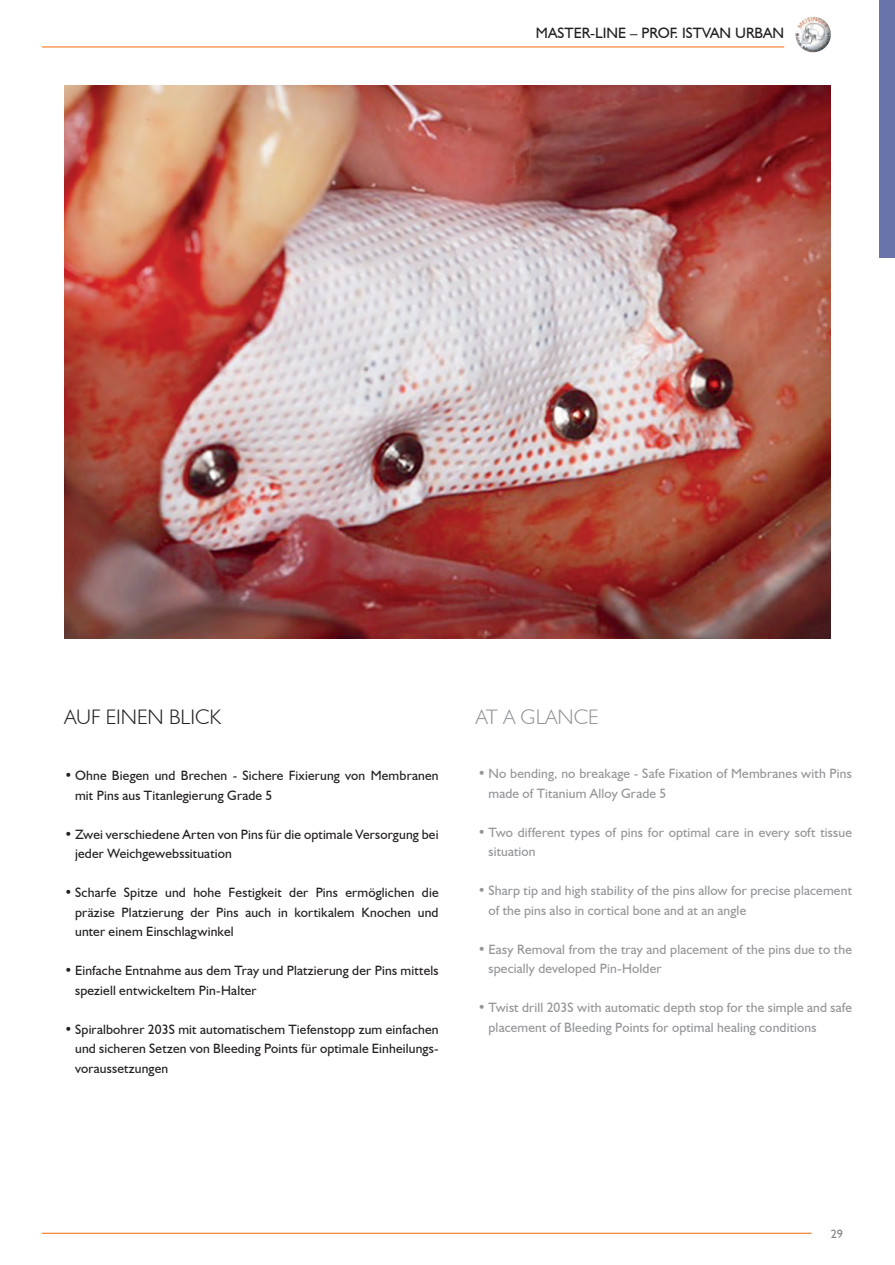
<style>
.page{position:relative;width:895px;height:1265px;background:#fff}
.page>*{position:absolute;margin:0;border:0;box-sizing:border-box;transform-origin:0 0}
.t1{font:300 21px "Humanist 521 BT";color:#231f20}
.t2{font:300 21px "Humanist 521 BT";color:#939598}
.t3{font:15px "Humanist 521 BT";color:#231f20}
.t4{font:13.5px/19.5px "Humanist 521 BT";letter-spacing:.01em;color:#231f20}
.t5{font:13.5px/19.5px "Humanist 521 BT";letter-spacing:.01em;color:#939598}
.t6{font:12px "Humanist 521 BT";color:#808285}
</style>
<div class="page">
<hr style="left:42px;top:46px;width:741px;height:1px;background:#f47921">
<hr style="left:42px;top:1232px;width:769px;height:1px;background:#f47921">
<div style="left:879px;top:0;width:15px;height:257px;background:#6974aa"></div>
<img style="left:65px;top:86px;width:765px;height:552px">
<p class="t3" style="left:535px;top:23px;width:250px">Master-Line – Prof. Istvan Urban</p>
<h1 class="t1" style="left:65px;top:704px;width:158px">AUF EIN EN BLICK</h1>
<h1 class="t2" style="left:476px;top:704px;width:74px">AT A GLANC</h1>
<h1 class="t2" style="left:587px;top:704px;width:12px">E</h1>
<p class="t4" style="left:75px;top:765px;width:365px;text-indent:-11px">• Ohne Biegen und Brechen - Sichere Fixierung von Membranen mit Pins aus Titanlegierung Grade 5</p>
<p class="t4" style="left:75px;top:824px;width:365px;text-indent:-11px">• Zwei verschiedene Arten von Pins für die optimale Versorgung bei jeder Weichgewebssituation</p>
<p class="t4" style="left:75px;top:882px;width:365px;text-align:justify;text-indent:-11px">• Scharfe Spitze und hohe Festigkeit der Pins ermöglichen die präzise Platzierung der Pins auch in kortikalem Knochen und unter einem Einschlagwinkel</p>
<p class="t4" style="left:75px;top:960px;width:365px;text-indent:-11px">• Einfache Entnahme aus dem Tray und Platzierung der Pins mittels speziell entwickeltem Pin-Halter</p>
<p class="t4" style="left:75px;top:1019px;width:365px;text-align:justify;text-indent:-11px">• Spiralbohrer 203S mit automatischem Tiefenstopp zum einfachen und sicheren Setzen von Bleeding Points für optimale Einheilungs&shy;voraussetzungen</p>
<p class="t5" style="left:488px;top:763px;width:365px;text-indent:-11px">• No bending, no breakage - Safe Fixation of Membranes with Pins made of Titanium Alloy Grade 5</p>
<p class="t5" style="left:488px;top:822px;width:365px;text-indent:-11px">• Two different types of pins for optimal care in every soft tissue situation</p>
<p class="t5" style="left:488px;top:880px;width:365px;text-indent:-11px">• Sharp tip and high stability of the pins allow for precise placement of the pins also in cortical bone and at an angle</p>
<p class="t5" style="left:488px;top:939px;width:365px;text-indent:-11px">• Easy Removal from the tray and placement of the pins due to the specially developed Pin-Holder</p>
<p class="t5" style="left:488px;top:997px;width:365px;text-indent:-11px">• Twist drill 203S with automatic depth stop for the simple and safe placement of Bleeding Points for optimal healing conditions</p>
<p class="t6" style="left:830px;top:1225px;width:14px">29</p>
</div>
